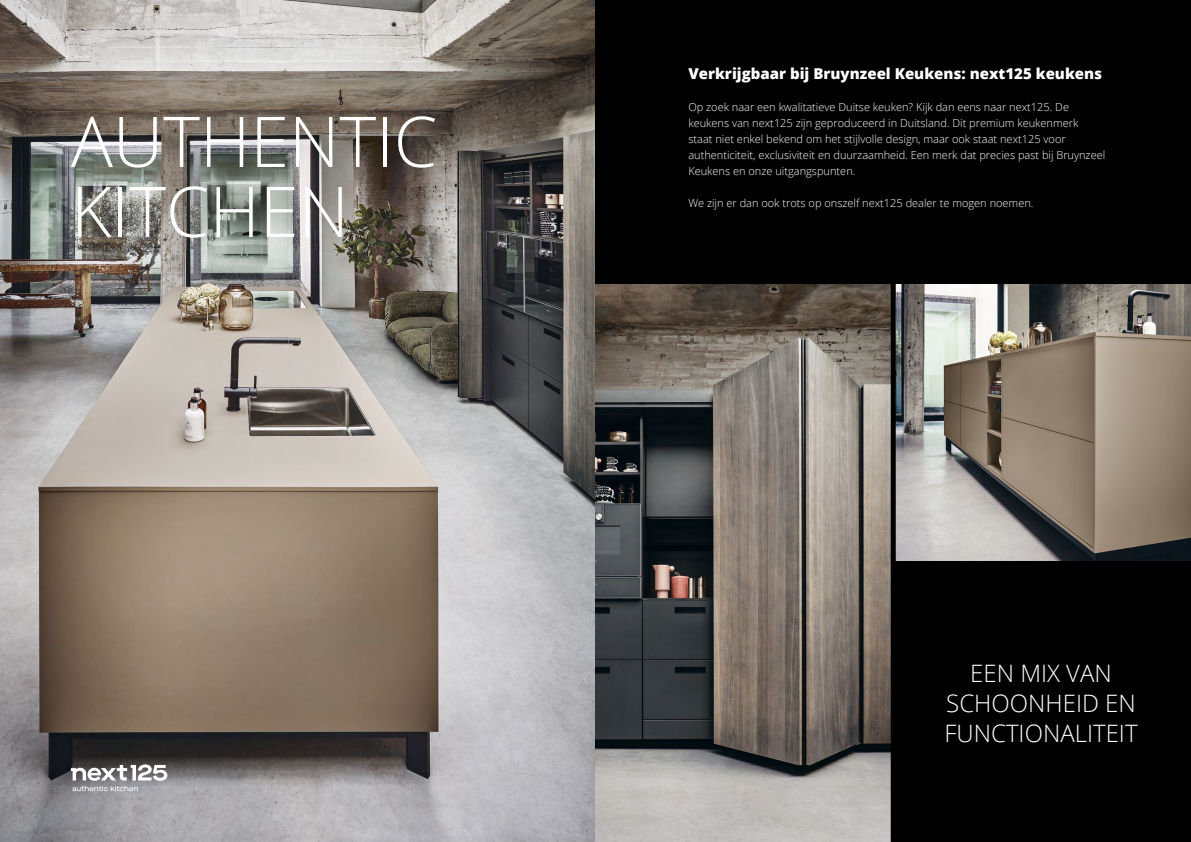
<style>
.page{position:relative;width:1191px;height:842px;background:#fff}
.page>*{position:absolute;margin:0;border:0;box-sizing:border-box;transform-origin:0 0}
.t1{font:300 70px/70px "Open Sans";color:#fff}
.t2{font:300 24px/30px "Open Sans";color:#fff;text-align:center}
.t3{font:800 15px "Open Sans";color:#fff}
.t4{font:300 11px/16px "Open Sans";color:#fff}
</style>
<div class="page">
<img style="left:0;top:0;width:595px;height:842px">
<img style="left:895px;top:283px;width:296px;height:278px">
<img style="left:595px;top:283px;width:295px;height:559px">
<div style="left:595px;top:0;width:596px;height:283px;background:#000"></div>
<div style="left:890px;top:279px;width:5px;height:563px;background:#000"></div>
<div style="left:895px;top:561px;width:296px;height:281px;background:#000"></div>
<svg style="left:71px;top:764px;width:96px;height:27px"></svg>
<h1 class="t1" style="left:71px;top:105px;width:368px">AUTHENTIC<br>KITCHEN</h1>
<h3 class="t3" style="left:688px;top:62px;width:415px">Verkrijgbaar bij Bruynzeel Keukens: next125 keukens</h3>
<p class="t4" style="left:688px;top:99px;width:418px">Op zoek naar een kwalitatieve Duitse keuken? Kijk dan eens naar next125. De keukens van next125 zijn geproduceerd in Duitsland. Dit premium keukenmerk staat niet enkel bekend om het stijlvolle design, maar ook staat next125 voor authenticiteit, exclusiviteit en duurzaamheid. Een merk dat precies past bij Bruynzeel Keukens en onze uitgangspunten.</p>
<p class="t4" style="left:688px;top:195px;width:347px">We zijn er dan ook trots op onszelf next125 dealer te mogen noemen.</p>
<h2 class="t2" style="left:944px;top:657px;width:194px">EEN MIX VAN<br>SCHOONHEID EN<br>FUNCTIONALITEIT</h2>
</div>
